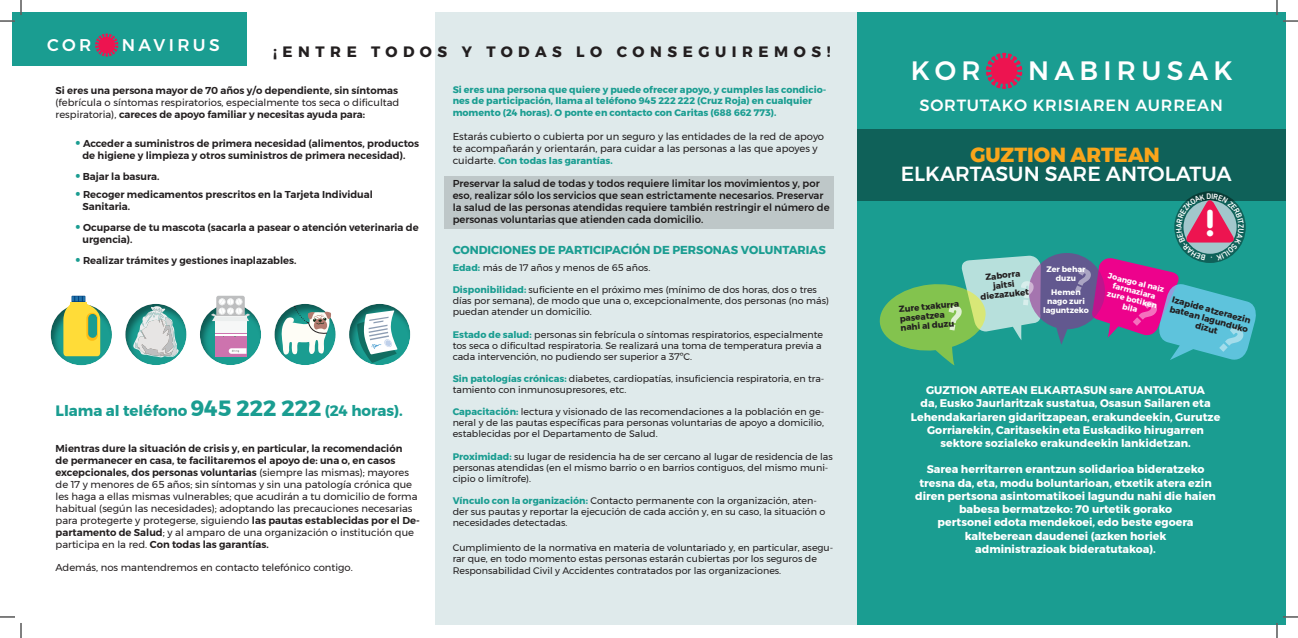
<style>
.page{position:relative;width:1298px;height:638px;background:#fff}
.page>*{position:absolute;margin:0;border:0;box-sizing:border-box;transform-origin:0 0}
.t1{font:700 38.4px "DIN Next Rounded LT Pro";color:#fff}
.t2{font:500 26.5px "Montserrat";letter-spacing:.2em;color:#fff}
.t3{font:500 20.3px "Montserrat";color:#fff}
.t4{font:800 20.3px "Montserrat";color:#f9a51b}
.t5{font:500 16.9px "Montserrat";letter-spacing:.2em;color:#fff}
.t6{font:500 16.1px "Montserrat";letter-spacing:.05em;color:#fff}
.t7{font:700 15px "Montserrat";color:#1a9d91}
.t8{font:700 15px "Montserrat";letter-spacing:.37em;color:#231f20}
.t9{font:700 11.5px "Montserrat";color:#1a9d91}
.t10{font:700 11px/13.2px "Montserrat";color:#fff;text-align:center}
.t11{font:10px/12px "Montserrat";color:#231f20}
.t12{font:600 10px/12px "Montserrat";color:#231f20}
.t13{font:500 10px/12px "Montserrat";color:#231f20}
.t14{font:9.5px/11px "Montserrat";color:#231f20}
.t15{font:700 9.5px/11px "Montserrat";color:#1a9d91}
.t16{font:700 8.7px/9.5px "Montserrat";color:#231f20;text-align:center}
.t17{font:700 7.9px/8.7px "Montserrat";color:#fff;text-align:center}
.s1{font-weight:400}
.s2{font-weight:700;font-size:15px;color:#1a9d91}
.s3{font-size:22px}
.s4{font-weight:600}
.s5{font-weight:400;font-size:10px;color:#231f20}
.s6{font-weight:700;color:#1a9d91}
</style>
<div class="page">
<div style="left:12px;top:12px;width:235px;height:54px;background:#1a9d91"></div>
<div style="left:435px;top:12px;width:422px;height:613px;background:#dfeaeb"></div>
<div style="left:857px;top:12px;width:428px;height:613px;background:#1a9d91"></div>
<div style="left:857px;top:129px;width:428px;height:71px;background:#0f6159"></div>
<svg style="left:986px;top:53px;width:36px;height:36px"></svg>
<svg style="left:95px;top:33px;width:23px;height:24px"></svg>
<div style="left:50px;top:303px;width:64px;height:62px;background:#231f20;opacity:.5"></div>
<div style="left:72px;top:295px;width:13px;height:10px;background:#c1d0df"></div>
<svg style="left:63px;top:296px;width:37px;height:60px"></svg>
<hr style="left:70px;top:301px;width:17px;height:3px;background:#ffdc38">
<div style="left:124px;top:303px;width:64px;height:62px;background:#231f20;opacity:.5"></div>
<svg style="left:133px;top:306px;width:46px;height:51px"></svg>
<div style="left:199px;top:303px;width:64px;height:62px;background:#231f20;opacity:.5"></div>
<div style="left:216px;top:295px;width:29px;height:40px;background:#bdbebf;border-radius:2px"></div>
<div style="left:215px;top:316px;width:31px;height:40px;background:#f6f7f7"></div>
<div style="left:215px;top:333px;width:31px;height:23px;background:#cd73ae"></div>
<svg style="left:229px;top:348px;width:17px;height:5px"></svg>
<hr style="left:215px;top:334px;width:31px;height:1px;background:#fff">
<svg style="left:211px;top:298px;width:39px;height:23px"></svg>
<div style="left:274px;top:303px;width:63px;height:62px;background:#231f20;opacity:.5"></div>
<svg style="left:280px;top:306px;width:51px;height:48px"></svg>
<div style="left:348px;top:303px;width:64px;height:62px;background:#231f20;opacity:.5"></div>
<svg style="left:357px;top:310px;width:40px;height:52px"></svg>
<div style="left:444px;top:176px;width:389px;height:52px;background:#bec7c8"></div>
<svg style="left:0;top:0;width:22px;height:22px"></svg>
<svg style="left:0;top:616px;width:22px;height:21px"></svg>
<svg style="left:1276px;top:0;width:22px;height:22px"></svg>
<svg style="left:1276px;top:616px;width:22px;height:21px"></svg>
<svg style="left:878px;top:193px;width:381px;height:173px"></svg>
<p class="t5" style="left:47px;top:31px;width:46px">COR</p>
<p class="t5" style="left:122px;top:31px;width:99px">NAVIRUS</p>
<p class="t8" style="left:273px;top:39px;width:559px">¡ENTRE TODOS Y TODAS LO CONSEGUIREMOS!</p>
<p class="t12" style="left:56px;top:84px;width:345px">Si eres una persona mayor de 70 años y/o dependiente, sin síntomas <span class="s1">(febrícula o síntomas respiratorios, especialmente tos seca o dificultad respiratoria),</span> careces de apoyo familiar y necesitas ayuda para:</p>
<p class="t12" style="left:75px;top:138px;width:345px"><span class="s2">•</span> Acceder a suministros de primera necesidad (alimentos, productos</p>
<p class="t12" style="left:82px;top:150px;width:324px">de higiene y limpieza y otros suministros de primera necesidad).</p>
<p class="t12" style="left:75px;top:170px;width:85px"><span class="s2">•</span> Bajar la basura.</p>
<p class="t12" style="left:75px;top:188px;width:299px"><span class="s2">•</span> Recoger medicamentos prescritos en la Tarjeta Individual</p>
<p class="t12" style="left:82px;top:200px;width:49px">Sanitaria.</p>
<p class="t12" style="left:75px;top:221px;width:345px"><span class="s2">•</span> Ocuparse de tu mascota (sacarla a pasear o atención veterinaria de</p>
<p class="t12" style="left:82px;top:233px;width:52px">urgencia).</p>
<p class="t12" style="left:75px;top:254px;width:223px"><span class="s2">•</span> Realizar trámites y gestiones inaplazables.</p>
<p class="t7" style="left:56px;top:399px;width:349px">Llama al teléfono <span class="s3">945 222 222</span> (24 horas).</p>
<p class="t11" style="left:56px;top:442px;width:366px"><span class="s4">Mientras dure la situación de crisis y, en particular, la recomendación<br>de permanecer en casa, te facilitaremos el apoyo de: una o, en casos excepcionales, dos personas voluntarias</span> (siempre las mismas); mayores de 17 y menores de 65 años; sin síntomas y sin una patología crónica que les haga a ellas mismas vulnerables; que acudirán a tu domicilio de forma habitual (según las necesidades); adoptando las precauciones necesarias para protegerte y protegerse, siguiendo <span class="s4">las pautas establecidas por el De&shy;partamento de Salud</span>; y al amparo de una organización o institución que participa en la red. <span class="s4">Con todas las garantías.</span></p>
<p class="t11" style="left:56px;top:561px;width:299px">Además, nos mantendremos en contacto telefónico contigo.</p>
<p class="t15" style="left:453px;top:85px;width:375px">Si eres una persona que quiere y puede ofrecer apoyo, y cumples las condicio&shy;nes de participación, llama al teléfono 945 222 222 (Cruz Roja) en cualquier</p>
<p class="t15" style="left:453px;top:108px;width:325px">momento (24 horas). O ponte en contacto con Caritas (688 662 773).</p>
<p class="t11" style="left:453px;top:130px;width:373px">Estarás cubierto o cubierta por un seguro y las entidades de la red de apoyo te acompañarán y orientarán, para cuidar a las personas a las que apoyes y</p>
<p class="t15" style="left:453px;top:155px;width:162px"><span class="s5">cuidarte.</span> Con todas las garantías.</p>
<p class="t13" style="left:453px;top:177px;width:378px">Preservar la salud de todas y todos requiere limitar los movimientos y, por eso, realizar sólo los servicios que sean estrictamente necesarios. Preservar la salud de las personas atendidas requiere también restringir el número de personas voluntarias que atienden cada domicilio.</p>
<p class="t9" style="left:453px;top:241px;width:375px">CONDICIONES DE PARTICIPACIÓN DE PERSONAS VOLUNTARIAS</p>
<p class="t14" style="left:453px;top:262px;width:199px"><span class="s6">Edad:</span> más de 17 años y menos de 65 años.</p>
<p class="t14" style="left:453px;top:284px;width:378px"><span class="s6">Disponibilidad:</span> suficiente en el próximo mes (mínimo de dos horas, dos o tres días por semana), de modo que una o, excepcionalmente, dos personas (no más) puedan atender un domicilio.</p>
<p class="t14" style="left:453px;top:328px;width:372px"><span class="s6">Estado de salud:</span> personas sin febrícula o síntomas respiratorios, especialmente tos seca o dificultad respiratoria. Se realizará una toma de temperatura previa a cada intervención, no pudiendo ser superior a 37ºC.</p>
<p class="t14" style="left:453px;top:373px;width:373px"><span class="s6">Sin patologías crónicas:</span> diabetes, cardiopatías, insuficiencia respiratoria, en tra&shy;tamiento con inmunosupresores, etc.</p>
<p class="t14" style="left:453px;top:406px;width:373px;text-align:justify"><span class="s6">Capacitación:</span> lectura y visionado de las recomendaciones a la población en ge&shy;neral y de las pautas específicas para personas voluntarias de apoyo a domicilio, establecidas por el Departamento de Salud.</p>
<p class="t14" style="left:453px;top:450px;width:382px"><span class="s6">Proximidad:</span> su lugar de residencia ha de ser cercano al lugar de residencia de las personas atendidas (en el mismo barrio o en barrios contiguos, del mismo muni&shy;cipio o limítrofe).</p>
<p class="t14" style="left:453px;top:495px;width:374px"><span class="s6">Vínculo con la organización:</span> Contacto permanente con la organización, aten&shy;der sus pautas y reportar la ejecución de cada acción y, en su caso, la situación o necesidades detectadas.</p>
<p class="t14" style="left:453px;top:541px;width:382px">Cumplimiento de la normativa en materia de voluntariado y, en particular, asegu&shy;rar que, en todo momento estas personas estarán cubiertas por los seguros de</p>
<p class="t14" style="left:453px;top:564px;width:330px">Responsabilidad Civil y Accidentes contratados por las organizaciones.</p>
<p class="t2" style="left:911px;top:49px;width:71px">KOR</p>
<p class="t2" style="left:1028px;top:49px;width:206px">NABIRUSAK</p>
<p class="t6" style="left:919px;top:93px;width:305px">SORTUTAKO KRISIAREN AURREAN</p>
<p class="t4" style="left:970px;top:138px;width:191px">GUZTION ARTEAN</p>
<p class="t3" style="left:901px;top:158px;width:332px">ELKARTASUN SARE ANTOLATUA</p>
<p class="t17" style="left:1046px;top:265px;width:41px">Zer behar duzu</p>
<p class="t17" style="left:1047px;top:288px;width:39px">Hemen nago zuri</p>
<p class="t16" style="left:985px;top:272px;width:37px;rotate:-6deg">Zaborra jaitsi</p>
<p class="t16" style="left:980px;top:292px;width:50px;rotate:-6deg">diezazuket</p>
<p class="t16" style="left:898px;top:304px;width:62px;rotate:-5deg">Zure txakurra</p>
<p class="t17" style="left:1043px;top:305px;width:47px">laguntzeko</p>
<p class="t16" style="left:899px;top:313px;width:47px;rotate:-5deg">paseatzea</p>
<p class="t16" style="left:900px;top:323px;width:55px;rotate:-5deg">nahi al duzu</p>
<p class="t1" style="left:1204px;top:201px;width:13px">!</p>
<p class="t17" style="left:1109px;top:271px;width:59px;rotate:14deg">Joango al naiz farmaziara zure botiken bila</p>
<p class="t16" style="left:1173px;top:294px;width:82px;rotate:15deg">Izapide atzeraezin batean lagunduko dizut</p>
<p class="t10" style="left:911px;top:383px;width:311px">GUZTION ARTEAN ELKARTASUN sare ANTOLATUA<br>da, Eusko Jaurlaritzak sustatua, Osasun Sailaren eta Lehendakariaren gidaritzapean, erakundeekin, Gurutze Gorriarekin, Caritasekin eta Euskadiko hirugarren sektore sozialeko erakundeekin lankidetzan.</p>
<p class="t10" style="left:915px;top:462px;width:302px">Sarea herritarren erantzun solidarioa bideratzeko tresna da, eta, modu boluntarioan, etxetik atera ezin diren pertsona asintomatikoei lagundu nahi die haien babesa bermatzeko: 70 urtetik gorako</p>
<p class="t10" style="left:937px;top:515px;width:257px">pertsonei edota mendekoei, edo beste egoera</p>
<p class="t10" style="left:965px;top:528px;width:203px">kalteberean daudenei (azken horiek</p>
<p class="t10" style="left:975px;top:542px;width:182px">administrazioak bideratutakoa).</p>
</div>
